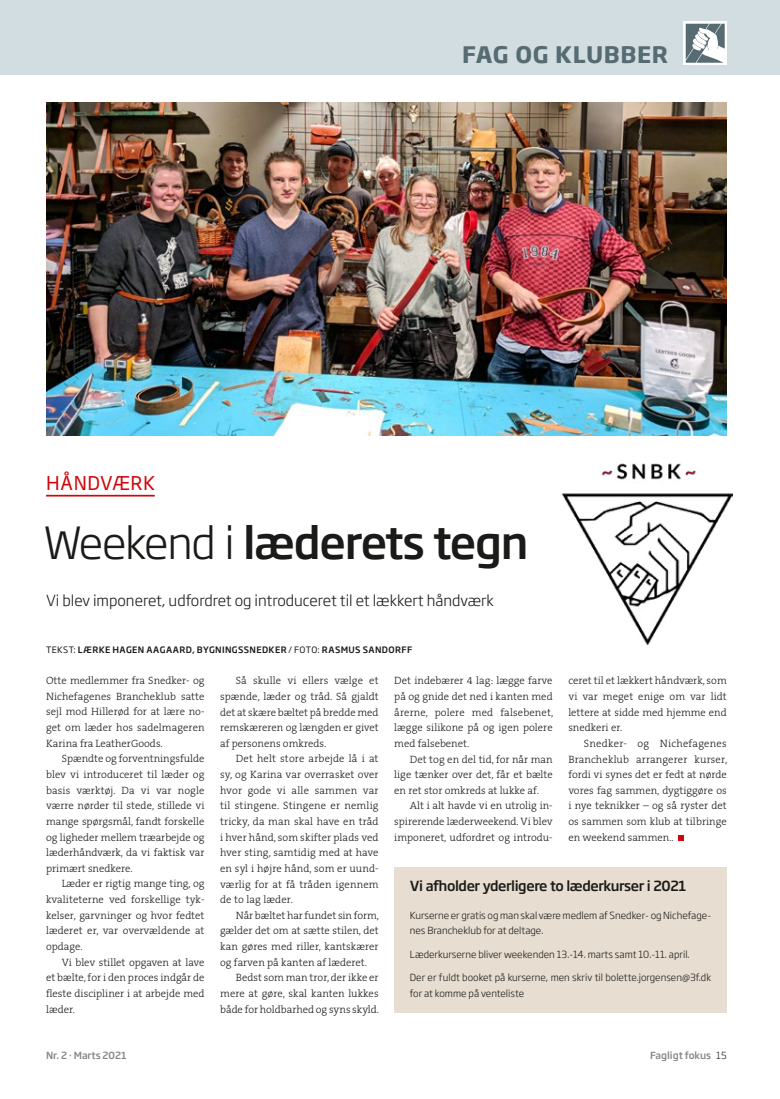
<style>
.page{position:relative;width:780px;height:1099px;background:#fff}
.page>*{position:absolute;margin:0;border:0;box-sizing:border-box;transform-origin:0 0}
.t1{font:500 43.75px "Soho Gothic Pro";letter-spacing:-.03em;color:#1a1a18}
.t2{font:700 22.5px "Soho Gothic Pro";letter-spacing:.025em;color:#566c72}
.t3{font:18.75px "Soho Gothic Pro";letter-spacing:.025em;color:#d1050c}
.t4{font:300 15px "Soho Gothic Pro";color:#1a1a18}
.t5{font:500 13.75px "Soho Gothic Pro";letter-spacing:-.03em;color:#1a1a18}
.t6{font:300 10.62px/15.6px "The Serif B W3";color:#1a1a18;text-align:justify}
.t7{font:300 9.75px/15.6px "Soho Gothic Pro";color:#1a1a18}
.t8{font:500 9.75px "Soho Gothic Pro";color:#878786}
.t9{font:500 8.75px "Soho Gothic Pro";letter-spacing:.045em;color:#1a1a18}
.s1{font-weight:300}
.s2{font-weight:400}
.s3{font-weight:300;color:#1a1a18}
</style>
<div class="page">
<div style="left:0;top:0;width:780px;height:74px;background:#d2dde1"></div>
<svg style="left:683px;top:22px;width:43px;height:43px"></svg>
<svg style="left:685px;top:24px;width:39px;height:39px;background:#9eaaae"></svg>
<hr style="left:46px;top:495px;width:109px;height:1px;background:#d1050c">
<svg style="left:678px;top:835px;width:5px;height:5px"></svg>
<img style="left:46px;top:102px;width:680px;height:334px">
<div style="left:394px;top:866px;width:332px;height:146px;background:#e7ddd0"></div>
<img style="left:562px;top:463px;width:170px;height:182px">
<h2 class="t2" style="left:462px;top:36px;width:207px">FAG OG KLUBBER</h2>
<h3 class="t3" style="left:46px;top:468px;width:110px">HÅNDVÆRK</h3>
<h1 class="t1" style="left:43px;top:508px;width:486px"><span class="s1">Weekend i</span> læderets tegn</h1>
<h3 class="t4" style="left:46px;top:588px;width:449px">Vi blev imponeret, udfordret og introduceret til et lækkert håndværk</h3>
<p class="t9" style="left:46px;top:642px;width:367px"><span class="s2">TEKST:</span> LÆRKE HAGEN AAGAARD, BYGNINGSSNEDKER <span class="s2">/ FOTO:</span> RASMUS SANDORFF</p>
<p class="t6" style="left:46px;top:672px;width:160px">Otte medlemmer fra Snedker- og Nichefagenes Brancheklub satte sejl mod Hillerød for at lære no&shy;get om læder hos sadelmageren Karina fra LeatherGoods.</p>
<p class="t6" style="left:46px;top:751px;width:160px;text-indent:16px">Spændte og forventningsfulde blev vi introduceret til læder og basis værktøj. Da vi var nogle værre nørder til stede, stillede vi mange spørgsmål, fandt forskelle og ligheder mellem træarbejde og læderhåndværk, da vi faktisk var primært snedkere.</p>
<p class="t6" style="left:46px;top:876px;width:160px;text-indent:16px">Læder er rigtig mange ting, og kvaliteterne ved forskellige tyk&shy;kelser, garvninger og hvor fedtet læderet er, var overvældende at opdage.</p>
<p class="t6" style="left:46px;top:954px;width:160px;text-indent:16px">Vi blev stillet opgaven at lave et bælte, for i den proces indgår de fleste discipliner i at arbejde med læder.</p>
<p class="t6" style="left:220px;top:673px;width:160px;text-indent:16px">Så skulle vi ellers vælge et spænde, læder og tråd. Så gjaldt det at skære bæltet på bredde med remskæreren og længden er givet af personens omkreds.</p>
<p class="t6" style="left:220px;top:751px;width:160px;text-indent:16px">Det helt store arbejde lå i at sy, og Karina var overrasket over hvor gode vi alle sammen var til stingene. Stingene er nemlig tricky, da man skal have en tråd i hver hånd, som skifter plads ved hver sting, samtidig med at have en syl i højre hånd, som er uund&shy;værlig for at få tråden igennem de to lag læder.</p>
<p class="t6" style="left:220px;top:907px;width:160px;text-indent:16px">Når bæltet har fundet sin form, gælder det om at sætte stilen, det kan gøres med riller, kantskærer og farven på kanten af læderet.</p>
<p class="t6" style="left:220px;top:970px;width:160px;text-indent:16px">Bedst som man tror, der ikke er mere at gøre, skal kanten lukkes både for holdbarhed og syns skyld.</p>
<p class="t6" style="left:568px;top:673px;width:160px">ceret til et lækkert håndværk, som vi var meget enige om var lidt lettere at sidde med hjemme end snedkeri er.</p>
<p class="t6" style="left:568px;top:735px;width:160px;text-indent:16px">Snedker- og Nichefagenes Brancheklub arrangerer kurser, fordi vi synes det er fedt at nørde vores fag sammen, dygtiggøre os i nye teknikker – og så ryster det os sammen som klub at tilbringe en weekend sammen..</p>
<p class="t5" style="left:410px;top:875px;width:278px">Vi afholder yderligere to læderkurser i 2021</p>
<p class="t7" style="left:410px;top:906px;width:303px">Kurserne er gratis og man skal være medlem af Snedker- og Nichefage&shy;nes Brancheklub for at deltage.</p>
<p class="t7" style="left:410px;top:945px;width:281px">Læderkurserne bliver weekenden 13.-14. marts samt 10.-11. april.</p>
<p class="t7" style="left:410px;top:969px;width:303px">Der er fuldt booket på kurserne, men skriv til bolette.jorgensen@3f.dk for at komme på venteliste</p>
<p class="t6" style="left:394px;top:673px;width:160px">Det indebærer 4 lag: lægge farve på og gnide det ned i kanten med årerne, polere med falsebenet, lægge silikone på og igen polere med falsebenet.</p>
<p class="t6" style="left:394px;top:751px;width:160px;text-indent:16px">Det tog en del tid, for når man lige tænker over det, får et bælte en ret stor omkreds at lukke af.</p>
<p class="t6" style="left:394px;top:798px;width:160px;text-indent:16px">Alt i alt havde vi en utrolig in&shy;spirerende læderweekend. Vi blev imponeret, udfordret og introdu-</p>
<p class="t8" style="left:46px;top:1048px;width:82px">Nr. 2 · Marts 2021</p>
<p class="t8" style="left:650px;top:1048px;width:78px">Fagligt fokus <span class="s3">15</span></p>
</div>
